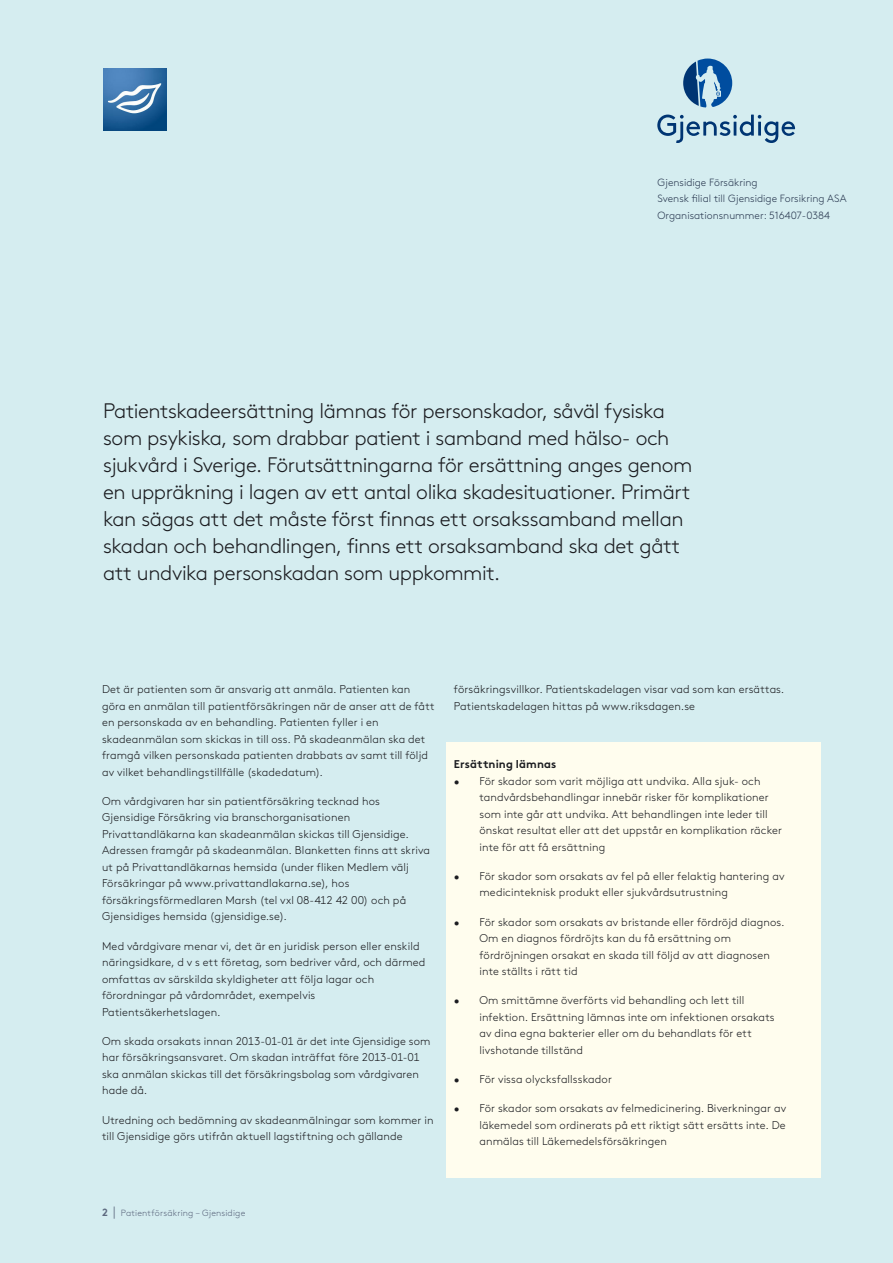
<style>
.page{position:relative;width:893px;height:1263px;background:#d5edf0}
.page>*{position:absolute;margin:0;border:0;box-sizing:border-box;transform-origin:0 0}
.Brødtekst_før_punkte{font:300 21px/27px "Gjen Brown OT";letter-spacing:-.02em;color:#1b1c20}
.Noter{font:300 11.25px/16.5px "Gjen Brown OT";letter-spacing:.01em;color:#1b1c20}
.Noter-2{font:11.25px "Gjen Brown OT Bold Alt";letter-spacing:.01em;color:#1b1c20}
.t1{font:300 10.5px/16.5px "Gjen Brown OT";color:#2a3951}
.Brødtekst{font:300 9px "Gjen Brown OT";letter-spacing:.02em;color:#5d697f}
.s1{font-weight:700;font-size:10.5px}
.s2{font-size:13.5px}
</style>
<div class="page">
<div style="left:446px;top:742px;width:375px;height:436px;background:#fffdee"></div>
<svg style="left:657px;top:115px;width:138px;height:28px"></svg>
<svg style="left:683px;top:59px;width:49px;height:48px"></svg>
<img style="left:103px;top:68px;width:64px;height:62px">
<p class="t1" style="left:657px;top:173px;width:191px">Gjensidige Försäkring<br>Svensk filial till Gjensidige Forsikring ASA<br>Organisationsnummer: 516407-0384</p>
<p class="Brødtekst_før_punkte" style="left:103px;top:395px;width:591px">Patientskadeersättning lämnas för personskador, såväl fysiska som psykiska, som drabbar patient i samband med hälso- och sjukvård i Sverige. Förutsättningarna för ersättning anges genom en uppräkning i lagen av ett antal olika skadesituationer. Primärt kan sägas att det måste först finnas ett orsakssamband mellan skadan och behandlingen, finns ett orsaksamband ska det gått att undvika personskadan som uppkommit.</p>
<p class="Noter" style="left:102px;top:680px;width:334px">Det är patienten som är ansvarig att anmäla. Patienten kan göra en anmälan till patientförsäkringen när de anser att de fått en personskada av en behandling. Patienten fyller i en skadeanmälan som skickas in till oss. På skadeanmälan ska det framgå vilken personskada patienten drabbats av samt till följd av vilket behandlingstillfälle (skadedatum).</p>
<p class="Noter" style="left:102px;top:792px;width:330px">Om vårdgivaren har sin patientförsäkring tecknad hos Gjensidige Försäkring via branschorganisationen Privattandläkarna kan skadeanmälan skickas till Gjensidige.<br>Adressen framgår på skadeanmälan. Blanketten finns att skriva ut på Privattandläkarnas hemsida (under fliken Medlem välj Försäkringar på www.privattandlakarna.se), hos försäkringsförmedlaren Marsh (tel vxl 08-412 42 00) och på Gjensidiges hemsida (gjensidige.se).</p>
<p class="Noter" style="left:102px;top:937px;width:325px">Med vårdgivare menar vi, det är en juridisk person eller enskild näringsidkare, d v s ett företag, som bedriver vård, och därmed omfattas av särskilda skyldigheter att följa lagar och förordningar på vårdområdet, exempelvis Patientsäkerhetslagen.</p>
<p class="Noter" style="left:102px;top:1032px;width:330px">Om skada orsakats innan 2013-01-01 är det inte Gjensidige som har försäkringsansvaret. Om skadan inträffat före 2013-01-01 ska anmälan skickas till det försäkringsbolag som vårdgivaren hade då.</p>
<p class="Noter" style="left:102px;top:1111px;width:333px">Utredning och bedömning av skadeanmälningar som kommer in till Gjensidige görs utifrån aktuell lagstiftning och gällande</p>
<p class="Noter" style="left:454px;top:680px;width:332px">försäkringsvillkor. Patientskadelagen visar vad som kan ersättas.<br>Patientskadelagen hittas på www.riksdagen.se</p>
<p class="Noter-2" style="left:454px;top:755px;width:104px">Ersättning lämnas</p>
<p class="Noter" style="left:479px;top:772px;width:304px;text-indent:-26px">• För skador som varit möjliga att undvika. Alla sjuk- och tandvårdsbehandlingar innebär risker för komplikationer som inte går att undvika. Att behandlingen inte leder till önskat resultat eller att det uppstår en komplikation räcker inte för att få ersättning</p>
<p class="Noter" style="left:479px;top:867px;width:307px;text-indent:-26px">• För skador som orsakats av fel på eller felaktig hantering av medicinteknisk produkt eller sjukvårdsutrustning</p>
<p class="Noter" style="left:479px;top:913px;width:307px;text-indent:-26px">• För skador som orsakats av bristande eller fördröjd diagnos.<br>Om en diagnos fördröjts kan du få ersättning om fördröjningen orsakat en skada till följd av att diagnosen inte ställts i rätt tid</p>
<p class="Noter" style="left:479px;top:991px;width:297px;text-indent:-26px">• Om smittämne överförts vid behandling och lett till infektion. Ersättning lämnas inte om infektionen orsakats av dina egna bakterier eller om du behandlats för ett livshotande tillständ</p>
<p class="Noter" style="left:454px;top:1070px;width:160px">• För vissa olycksfallsskador</p>
<p class="Noter" style="left:479px;top:1099px;width:308px;text-align:justify;text-indent:-26px">• För skador som orsakats av felmedicinering. Biverkningar av läkemedel som ordinerats på ett riktigt sätt ersätts inte. De anmälas till Läkemedelsförsäkringen</p>
<p class="Brødtekst" style="left:102px;top:1206px;width:145px"><span class="s1">2</span> <span class="s2">|</span> Patientförsäkring – Gjensidige</p>
</div>
